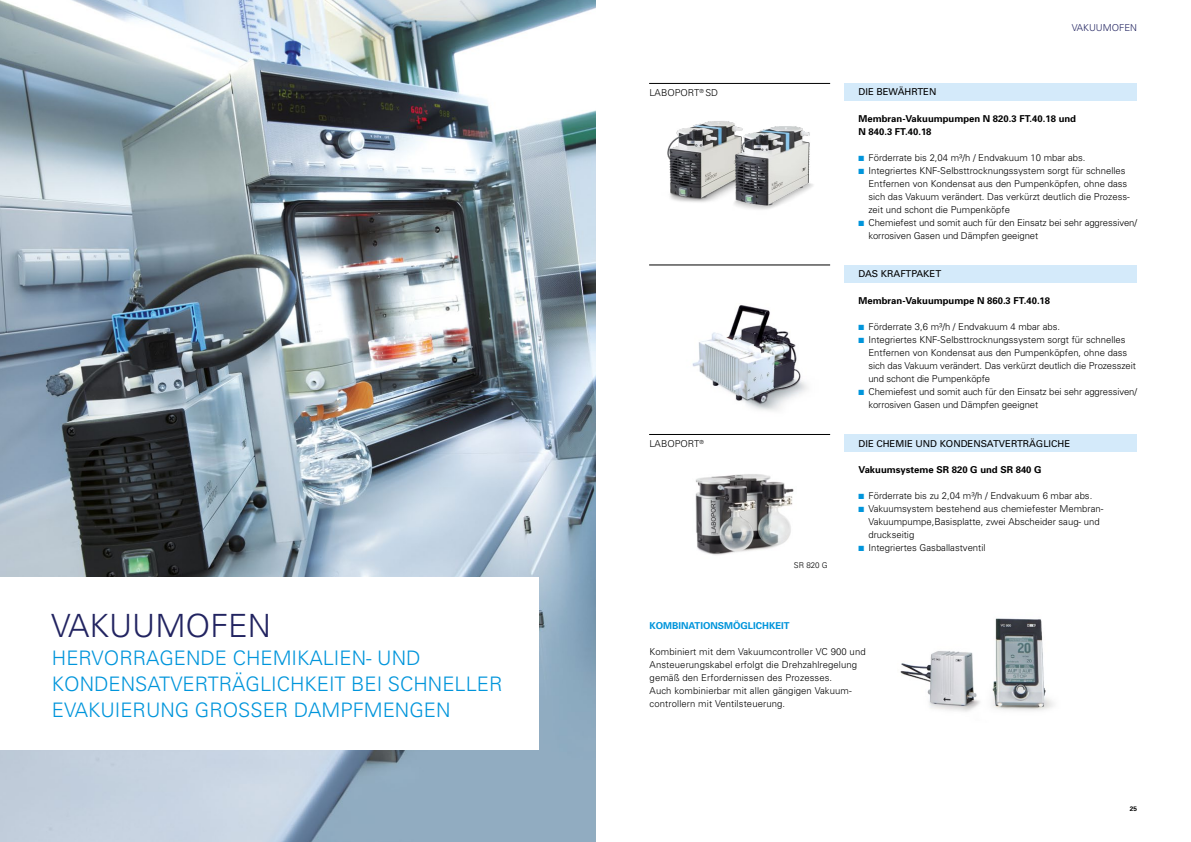
<style>
.page{position:relative;width:1191px;height:842px;background:#fff}
.page>*{position:absolute;margin:0;border:0;box-sizing:border-box;transform-origin:0 0}
.t1{font:300 32px "Univers";color:#222461}
.t2{font:300 20px/26px "Univers";color:#0095db}
.t3{font:300 9.5px/13px "Univers";color:#000}
.t4{font:700 9.5px/13px "Univers";color:#000}
.t5{font:9.5px "Univers LT Std";color:#000}
.t6{font:700 9.5px "Univers";color:#0095db}
.t7{font:300 9.5px "Univers";color:#222461}
.t8{font:300 8px "Univers";color:#000}
.t9{font:700 6.5px "Univers";color:#000}
.s1{color:#0095db}
</style>
<div class="page">
<hr style="left:649px;top:83px;width:181px;height:1px;background:#000">
<img style="left:692px;top:305px;width:116px;height:106px">
<hr style="left:649px;top:265px;width:181px;height:1px;background:#000">
<img style="left:0;top:0;width:595px;height:842px">
<img style="left:667px;top:125px;width:28px;height:77px">
<img style="left:695px;top:121px;width:118px;height:89px">
<div style="left:0;top:577px;width:539px;height:173px;background:#fff"></div>
<div style="left:844px;top:83px;width:293px;height:17px;background:#d4eafa"></div>
<div style="left:844px;top:265px;width:293px;height:17px;background:#d4eafa"></div>
<div style="left:844px;top:435px;width:293px;height:17px;background:#d4eafa"></div>
<hr style="left:649px;top:434px;width:181px;height:1px;background:#000">
<img style="left:900px;top:618px;width:154px;height:94px">
<img style="left:695px;top:474px;width:99px;height:81px">
<h1 class="t1" style="left:51px;top:606px;width:221px">VAKUUMOFEN</h1>
<h2 class="t2" style="left:52px;top:644px;width:452px">HERVORRAGENDE CHEMIKALIEN- UND<br>KONDENSATVERTRÄGLICHKEIT BEI SCHNELLER<br>EVAKUIERUNG GROSSER DAMPFMENGEN</h2>
<p class="t3" style="left:649px;top:86px;width:70px">LABOPORT<sup>®</sup> SD</p>
<p class="t3" style="left:649px;top:437px;width:56px">LABOPORT<sup>®</sup></p>
<p class="t8" style="left:794px;top:560px;width:35px">SR 820 G</p>
<p class="t6" style="left:649px;top:620px;width:142px">KOMBINATIONSMÖGLICHKEIT</p>
<p class="t5" style="left:858px;top:86px;width:79px">DIE BEWÄHRTEN</p>
<p class="t7" style="left:1071px;top:22px;width:67px">VAKUUMOFEN</p>
<p class="t4" style="left:858px;top:112px;width:219px">Membran-Vakuumpumpen N 820.3 FT.40.18 und<br>N 840.3 FT.40.18</p>
<p class="t3" style="left:858px;top:151px;width:228px"><span class="s1">■</span> Förderrate bis 2,04 m³/h / Endvakuum 10 mbar abs.</p>
<p class="t3" style="left:868px;top:164px;width:263px;text-indent:-10px"><span class="s1">■</span> Integriertes KNF-Selbsttrocknungssystem sorgt für schnelles Entfernen von Kondensat aus den Pumpenköpfen, ohne dass sich das Vakuum verändert. Das verkürzt deutlich die Prozess&shy;zeit und schont die Pumpenköpfe</p>
<p class="t3" style="left:868px;top:216px;width:270px;text-indent:-10px"><span class="s1">■</span> Chemiefest und somit auch für den Einsatz bei sehr aggressiven/ korrosiven Gasen und Dämpfen geeignet</p>
<p class="t5" style="left:858px;top:268px;width:84px">DAS KRAFTPAKET</p>
<p class="t4" style="left:858px;top:294px;width:193px">Membran-Vakuumpumpe N 860.3 FT.40.18</p>
<p class="t3" style="left:858px;top:320px;width:203px"><span class="s1">■</span> Förderrate 3,6 m³/h / Endvakuum 4 mbar abs.</p>
<p class="t3" style="left:868px;top:333px;width:269px;text-indent:-10px"><span class="s1">■</span> Integriertes KNF-Selbsttrocknungssystem sorgt für schnelles Entfernen von Kondensat aus den Pumpenköpfen, ohne dass sich das Vakuum verändert. Das verkürzt deutlich die Prozesszeit und schont die Pumpenköpfe</p>
<p class="t3" style="left:868px;top:385px;width:270px;text-indent:-10px"><span class="s1">■</span> Chemiefest und somit auch für den Einsatz bei sehr aggressiven/ korrosiven Gasen und Dämpfen geeignet</p>
<p class="t5" style="left:858px;top:438px;width:213px">DIE CHEMIE UND KONDENSATVERTRÄGLICHE</p>
<p class="t4" style="left:858px;top:463px;width:185px">Vakuumsysteme SR 820 G und SR 840 G</p>
<p class="t3" style="left:858px;top:489px;width:235px"><span class="s1">■</span> Förderrate bis zu 2,04 m³/h / Endvakuum 6 mbar abs.</p>
<p class="t3" style="left:868px;top:502px;width:236px;text-indent:-10px"><span class="s1">■</span> Vakuumsystem bestehend aus chemiefester Membran-<br>Vakuumpumpe,Basisplatte, zwei Abscheider saug- und druckseitig</p>
<p class="t3" style="left:858px;top:541px;width:129px"><span class="s1">■</span> Integriertes Gasballastventil</p>
<p class="t3" style="left:649px;top:645px;width:217px">Kombiniert mit dem Vakuumcontroller VC 900 und Ansteuerungskabel erfolgt die Drehzahlregelung gemäß den Erfordernissen des Prozesses.<br>Auch kombinierbar mit allen gängigen Vakuum&shy;controllern mit Ventilsteuerung.</p>
<p class="t9" style="left:1129px;top:805px;width:9px">25</p>
</div>
